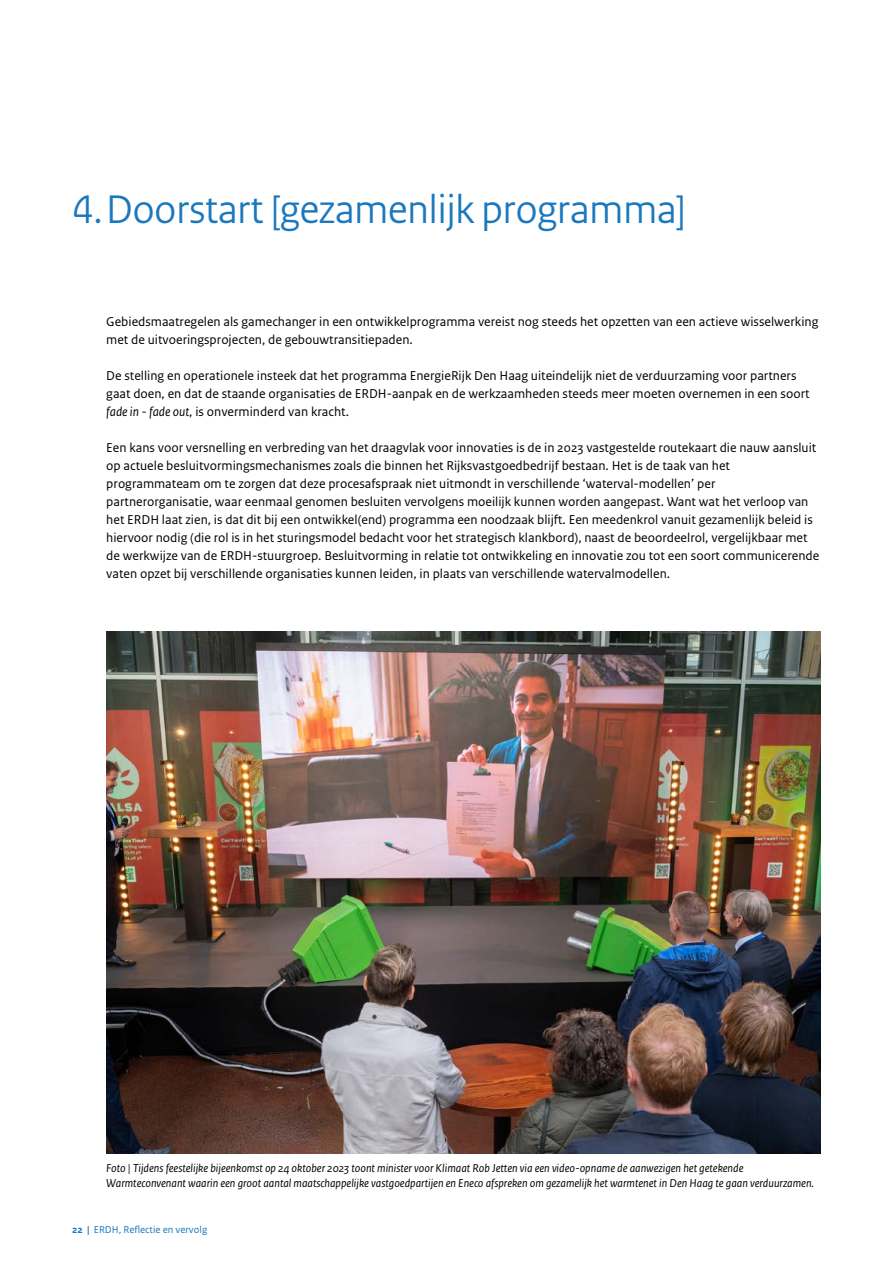
<style>
.page{position:relative;width:893px;height:1263px;background:#fff}
.page>*{position:absolute;margin:0;border:0;box-sizing:border-box;transform-origin:0 0}
.H2_RVB_Kop{font:42px "Rijksoverheid Sans Heading";color:#1a78be}
.P_RVB_Broodtekst_Sans{font:13.5px/18px "Rijksoverheid Sans Text";color:#000}
.t1{font:italic 12px/15px "Rijksoverheid Sans Text";color:#000}
.t2{font:10.5px "Rijksoverheid Sans Text";color:#1a78be}
.s1{font-style:italic}
.s2{font-family:"Rijksoverheid Sans Text Bold 2"}
</style>
<div class="page">
<img style="left:106px;top:632px;width:715px;height:522px">
<h2 class="H2_RVB_Kop" style="left:72px;top:185px;width:615px">4.Doorstart [gezamenlijk programma]</h2>
<p class="P_RVB_Broodtekst_Sans" style="left:106px;top:313px;width:714px">Gebiedsmaatregelen als gamechanger in een ontwikkelprogramma vereist nog steeds het opzetten van een actieve wisselwerking met de uitvoeringsprojecten, de gebouwtransitiepaden.</p>
<p class="P_RVB_Broodtekst_Sans" style="left:106px;top:367px;width:705px">De stelling en operationele insteek dat het programma EnergieRijk Den Haag uiteindelijk niet de verduurzaming voor partners gaat doen, en dat de staande organisaties de ERDH-aanpak en de werkzaamheden steeds meer moeten overnemen in een soort <span class="s1">fade in - fade out</span>, is onverminderd van kracht.</p>
<p class="P_RVB_Broodtekst_Sans" style="left:106px;top:439px;width:714px">Een kans voor versnelling en verbreding van het draagvlak voor innovaties is de in 2023 vastgestelde routekaart die nauw aansluit op actuele besluitvormingsmechanismes zoals die binnen het Rijksvastgoedbedrijf bestaan. Het is de taak van het programmateam om te zorgen dat deze procesafspraak niet uitmondt in verschillende ‘waterval-modellen’ per partnerorganisatie, waar eenmaal genomen besluiten vervolgens moeilijk kunnen worden aangepast. Want wat het verloop van het ERDH laat zien, is dat dit bij een ontwikkel(end) programma een noodzaak blijft. Een meedenkrol vanuit gezamenlijk beleid is hiervoor nodig (die rol is in het sturingsmodel bedacht voor het strategisch klankbord), naast de beoordeelrol, vergelijkbaar met de werkwijze van de ERDH-stuurgroep. Besluitvorming in relatie tot ontwikkeling en innovatie zou tot een soort communicerende vaten opzet bij verschillende organisaties kunnen leiden, in plaats van verschillende watervalmodellen.</p>
<p class="t1" style="left:106px;top:1161px;width:709px">Foto | Tijdens feestelijke bijeenkomst op 24 oktober 2023 toont minister voor Klimaat Rob Jetten via een video-opname de aanwezigen het getekende<br>Warmteconvenant waarin een groot aantal maatschappelijke vastgoedpartijen en Eneco afspreken om gezamelijk het warmtenet in Den Haag te gaan verduurzamen.</p>
<p class="t2" style="left:72px;top:1224px;width:136px"><span class="s2">22 |</span> ERDH, Reflectie en vervolg</p>
</div>
